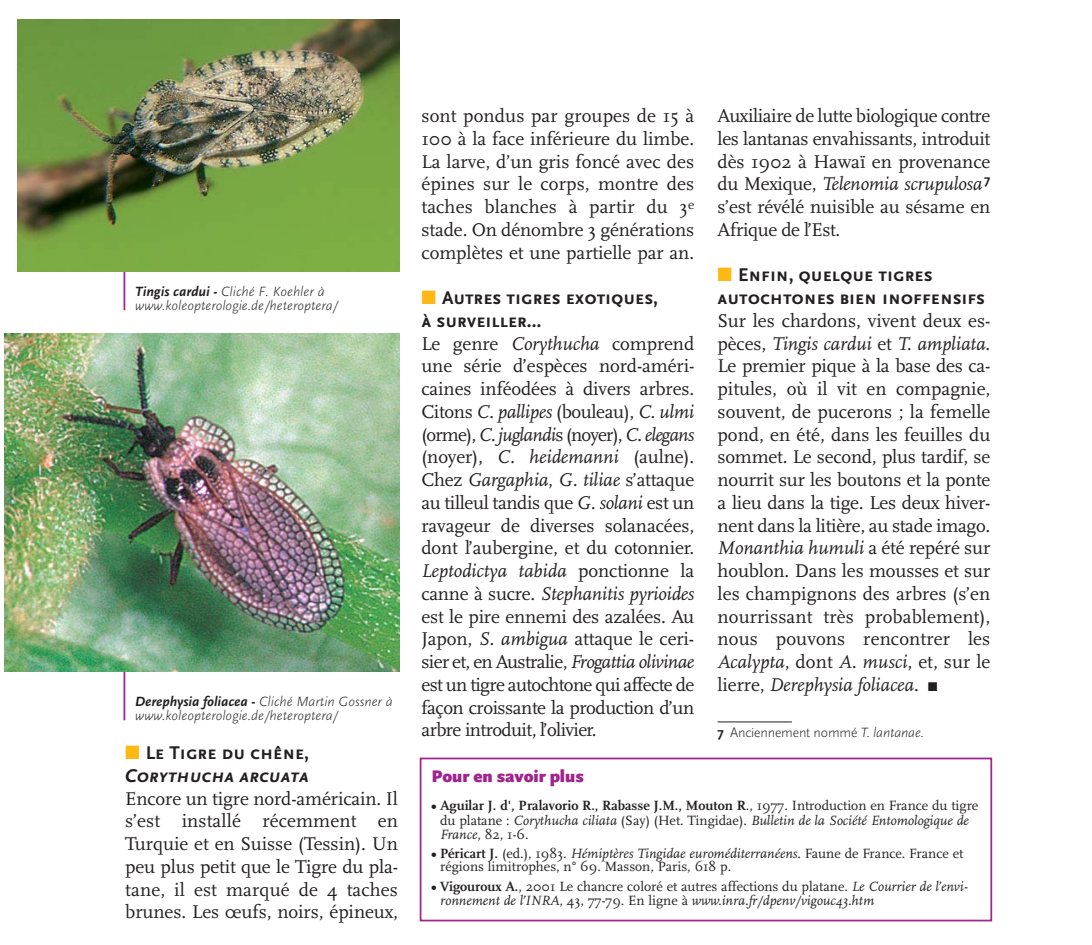
<style>
.page{position:relative;width:1092px;height:945px;background:#fff}
.page>*{position:absolute;margin:0;border:0;box-sizing:border-box;transform-origin:0 0}
.t1{font:19.25px/22.8px "Scala";letter-spacing:-.005em;color:#231f20;text-align:justify}
.t2{font:700 19.25px/22.8px "Scala Sans Caps";letter-spacing:-.005em;color:#231f20}
.t3{font:italic 700 19.25px/22.8px "Scala Sans Caps";letter-spacing:-.005em;color:#231f20}
.t4{font:900 17.5px "Scala Sans";letter-spacing:-.005em;color:#a3238e}
.t5{font:14px/14.3px "Scala";color:#231f20}
.t6{font:italic 300 14px/14px "Scala Sans";color:#231f20}
.t7{font:300 14px "Scala Sans";letter-spacing:-.01em;color:#231f20}
.s1{font-weight:700}
.s2{color:#fdb813}
.s3{font-style:normal}
.s4{font-style:italic}
.s5{font-family:"Scala Sans Expert"}
</style>
<div class="page">
<hr style="left:123px;top:214px;width:2px;height:96px;background:#a3238e">
<hr style="left:717px;top:721px;width:74px;height:1px;background:#231f20">
<img style="left:18px;top:20px;width:382px;height:252px">
<hr style="left:123px;top:623px;width:2px;height:97px;background:#a3238e">
<img style="left:4px;top:333px;width:396px;height:339px">
<div style="left:419px;top:758px;width:573px;height:163px;border:2px solid #a3238e"></div>
<p class="t6" style="left:135px;top:286px;width:204px"><span class="s1">Tingis cardui -</span> Cliché F. Koehler à www.koleopterologie.de/heteroptera/</p>
<p class="t6" style="left:135px;top:696px;width:259px"><span class="s1">Derephysia foliacea -</span> Cliché Martin Gossner à www.koleopterologie.de/heteroptera/</p>
<p class="t3" style="left:125px;top:741px;width:185px"><span class="s2">■</span> <span class="s3">Le Tigre du chêne,<br></span>Corythucha arcuata</p>
<p class="t1" style="left:125px;top:789px;width:274px">Encore un tigre nord-américain. Il s’est installé récemment en Turquie et en Suisse (Tessin). Un peu plus petit que le Tigre du pla&shy;tane, il est marqué de 4 taches brunes. Les œufs, noirs, épineux,</p>
<p class="t1" style="left:421px;top:106px;width:274px">sont pondus par groupes de 15 à 100 à la face inférieure du limbe.<br>La larve, d’un gris foncé avec des épines sur le corps, montre des taches blanches à partir du 3<sup>e </sup>stade. On dénombre 3 générations complètes et une partielle par an.</p>
<p class="t2" style="left:421px;top:286px;width:238px"><span class="s2">■</span> Autres tigres exotiques, à surveiller…</p>
<p class="t1" style="left:421px;top:334px;width:274px">Le genre <span class="s4">Corythucha</span> comprend une série d’espèces nord-améri&shy;caines inféodées à divers arbres.<br>Citons <span class="s4">C. pallipes</span> (bouleau), <span class="s4">C. ulmi </span>(orme), <span class="s4">C. juglandi</span>s (noyer), <span class="s4">C. elegans </span>(noyer), <span class="s4">C. heidemanni</span> (aulne).<br>Chez <span class="s4">Gargaphia</span>, <span class="s4">G. tiliae</span> s’attaque au tilleul tandis que <span class="s4">G. solani</span> est un ravageur de diverses solanacées, dont l’aubergine, et du cotonnier.<br><span class="s4">Leptodictya tabida</span> ponctionne la canne à sucre. <span class="s4">Stephanitis pyrioides </span>est le pire ennemi des azalées. Au Japon, <span class="s4">S. ambigua</span> attaque le ceri&shy;sier et, en Australie, <span class="s4">Frogattia olivinae </span>est un tigre autochtone qui affecte de façon croissante la production d’un arbre introduit, l’olivier.</p>
<p class="t1" style="left:717px;top:106px;width:274px">Auxiliaire de lutte biologique contre les lantanas envahissants, introduit dès 1902 à Hawaï en provenance du Mexique, <span class="s4">Telenomia scrupulosa</span><sup>7 </sup>s’est révélé nuisible au sésame en Afrique de l’Est.</p>
<p class="t2" style="left:717px;top:263px;width:269px"><span class="s2">■</span> Enfin, quelque tigres autochtones bien inoffensifs</p>
<p class="t1" style="left:717px;top:311px;width:274px">Sur les chardons, vivent deux es&shy;pèces, <span class="s4">Tingis cardui</span> et <span class="s4">T. ampliata</span>.<br>Le premier pique à la base des ca&shy;pitules, où il vit en compagnie, souvent, de pucerons ; la femelle pond, en été, dans les feuilles du sommet. Le second, plus tardif, se nourrit sur les boutons et la ponte a lieu dans la tige. Les deux hiver&shy;nent dans la litière, au stade imago.<br><span class="s4">Monanthia humuli</span> a été repéré sur houblon. Dans les mousses et sur les champignons des arbres (s’en nourrissant très probablement), nous pouvons rencontrer les <span class="s4">Acalypta</span>, dont <span class="s4">A. musci</span>, et, sur le lierre, <span class="s4">Derephysia foliacea</span>. <span class="s5">r</span></p>
<p class="t7" style="left:717px;top:727px;width:208px"><span class="s1">7</span> Anciennement nommé <span class="s4">T. lantanae.</span></p>
<p class="t4" style="left:431px;top:769px;width:154px">Pour en savoir plus</p>
<p class="t5" style="left:440px;top:799px;width:539px;text-indent:-9px"><span class="s1">• Aguilar J. d', Pralavorio R., Rabasse J.M., Mouton R</span>., 1977. Introduction en France du tigre du platane : <span class="s4">Corythucha ciliata</span> (Say) (Het. Tingidae). <span class="s4">Bulletin de la Société Entomologique de<br>France</span>, 82, 1-6.</p>
<p class="t5" style="left:440px;top:848px;width:524px;line-height:13.3px;text-indent:-9px"><span class="s1">• Péricart J.</span> (ed.), 1983. <span class="s4">Hémiptères Tingidae euroméditerranéens</span>. Faune de France. France et régions limitrophes, n° 69. Masson, Paris, 618 p.</p>
<p class="t5" style="left:440px;top:880px;width:529px;text-indent:-9px"><span class="s1">• Vigouroux A.</span>, 2001 Le chancre coloré et autres affections du platane. <span class="s4">Le Courrier de l’envi&shy;ronnement de l’INRA</span>, 43, 77-79. En ligne à <span class="s4">www.inra.fr/dpenv/vigouc43.htm</span></p>
</div>
